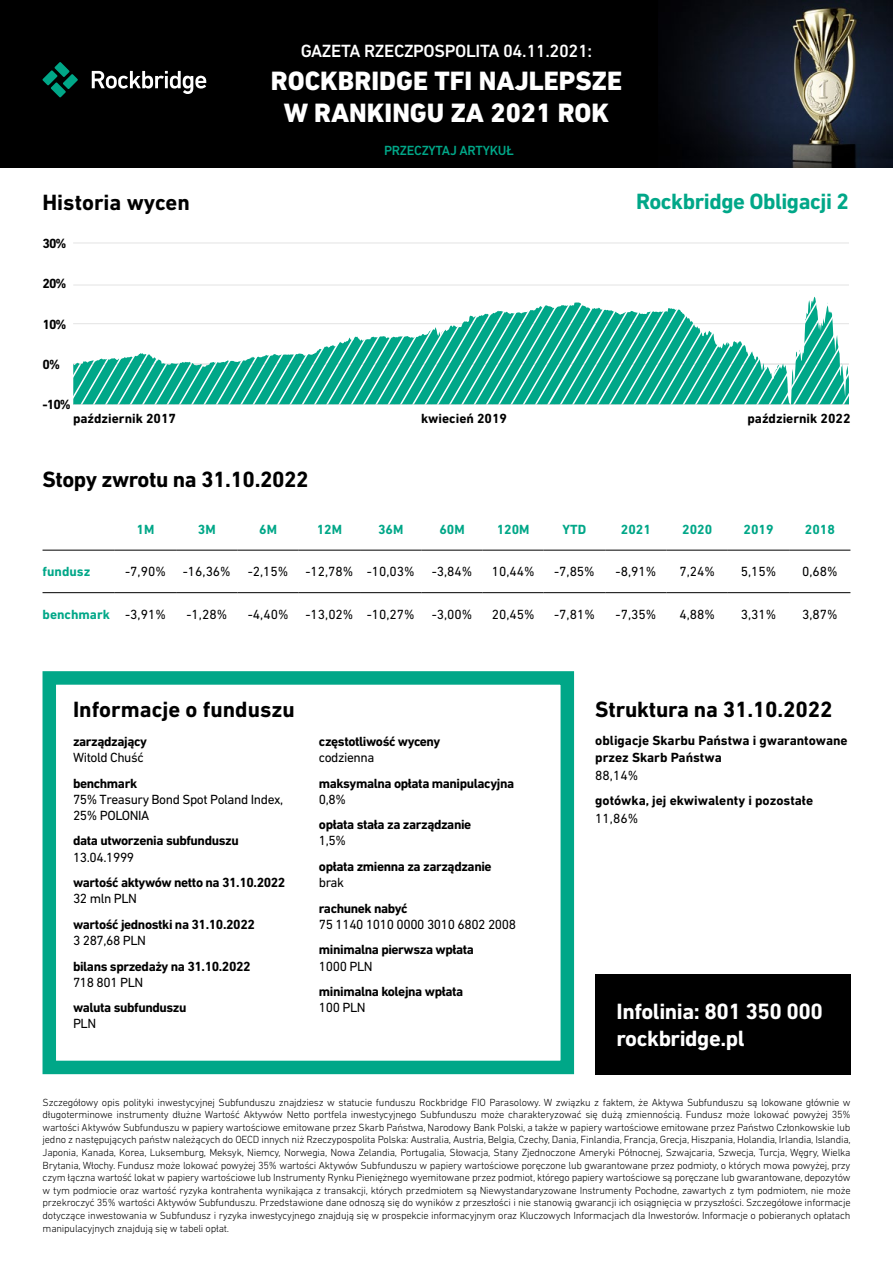
<style>
.page{position:relative;width:893px;height:1263px;background:#fff}
.page>*{position:absolute;margin:0;border:0;box-sizing:border-box;transform-origin:0 0}
.t1{font:800 27px/32.4px "DIN Next LT Pro";color:#fff;text-align:center}
.t2{font:700 22.5px "DIN Next LT Pro";letter-spacing:-.01em;color:#000}
.t3{font:700 22.5px/27px "DIN Next LT Pro";letter-spacing:-.02em;color:#fff}
.t4{font:700 22.5px "DIN Next LT Pro";letter-spacing:-.02em;color:#00a788}
.t5{font:500 18px "DIN Next LT Pro";letter-spacing:-.02em;color:#fff}
.t6{font:700 13.5px "DIN Next LT Pro";letter-spacing:-.03em;color:#000}
.t7{font:13.5px/16.2px "DIN Next LT Pro";letter-spacing:-.03em;color:#000}
.t8{font:700 13.5px/16.2px "DIN Next LT Pro";color:#000}
.t9{font:700 13.5px "DIN Next LT Pro";color:#00a788}
.t10{font:500 13.5px "DIN Next LT Pro";letter-spacing:-.02em;color:#00a788}
.t11{font:300 10.5px/12.6px "DIN Next LT Pro";letter-spacing:-.02em;color:#000;text-align:justify}
.s1{font-weight:400;color:#000}
</style>
<div class="page">
<img style="left:658px;top:0;width:235px;height:168px">
<div style="left:595px;top:974px;width:255px;height:100px;background:#000"></div>
<div style="left:0;top:0;width:658px;height:168px;background:#000"></div>
<svg style="left:42px;top:62px;width:36px;height:35px"></svg>
<svg style="left:92px;top:71px;width:114px;height:23px"></svg>
<div style="left:43px;top:671px;width:531px;height:403px;border:14px solid #00a788"></div>
<hr style="left:73px;top:364px;width:776px;height:1px;background:#e3e3e3">
<hr style="left:73px;top:323px;width:776px;height:1px;background:#e3e3e3">
<hr style="left:73px;top:404px;width:776px;height:1px;background:#e3e3e3">
<hr style="left:73px;top:243px;width:776px;height:1px;background:#e3e3e3">
<svg style="left:74px;top:297px;width:775px;height:107px"></svg>
<hr style="left:73px;top:285px;width:776px;height:1px;background:#e3e3e3">
<hr style="left:43px;top:550px;width:72px;height:1px;background:#000">
<hr style="left:115px;top:550px;width:61px;height:1px;background:#000">
<hr style="left:176px;top:550px;width:61px;height:1px;background:#000">
<hr style="left:237px;top:550px;width:62px;height:1px;background:#000">
<hr style="left:299px;top:550px;width:61px;height:1px;background:#000">
<hr style="left:360px;top:550px;width:61px;height:1px;background:#000">
<hr style="left:421px;top:550px;width:62px;height:1px;background:#000">
<hr style="left:483px;top:550px;width:61px;height:1px;background:#000">
<hr style="left:544px;top:550px;width:61px;height:1px;background:#000">
<hr style="left:605px;top:550px;width:61px;height:1px;background:#000">
<hr style="left:666px;top:550px;width:62px;height:1px;background:#000">
<hr style="left:728px;top:550px;width:61px;height:1px;background:#000">
<hr style="left:789px;top:550px;width:61px;height:1px;background:#000">
<hr style="left:43px;top:592px;width:72px;height:1px;background:#000">
<hr style="left:115px;top:592px;width:61px;height:1px;background:#000">
<hr style="left:176px;top:592px;width:61px;height:1px;background:#000">
<hr style="left:237px;top:592px;width:62px;height:1px;background:#000">
<hr style="left:299px;top:592px;width:61px;height:1px;background:#000">
<hr style="left:360px;top:592px;width:61px;height:1px;background:#000">
<hr style="left:421px;top:592px;width:62px;height:1px;background:#000">
<hr style="left:483px;top:592px;width:61px;height:1px;background:#000">
<hr style="left:544px;top:592px;width:61px;height:1px;background:#000">
<hr style="left:605px;top:592px;width:61px;height:1px;background:#000">
<hr style="left:666px;top:592px;width:62px;height:1px;background:#000">
<hr style="left:728px;top:592px;width:61px;height:1px;background:#000">
<hr style="left:789px;top:592px;width:61px;height:1px;background:#000">
<h2 class="t2" style="left:43px;top:189px;width:149px">Historia wycen</h2>
<p class="t6" style="left:43px;top:235px;width:26px">30%</p>
<p class="t6" style="left:43px;top:276px;width:26px">20%</p>
<p class="t6" style="left:43px;top:316px;width:26px">10%</p>
<p class="t6" style="left:43px;top:356px;width:19px">0%</p>
<p class="t6" style="left:43px;top:397px;width:30px">-10%</p>
<h3 class="t5" style="left:301px;top:41px;width:293px">GAZETA RZECZPOSPOLITA 04.11.2021:</h3>
<h1 class="t1" style="left:271px;top:64px;width:353px">ROCKBRIDGE TFI NAJLEPSZE<br>W RANKINGU ZA 2021 ROK</h1>
<p class="t10" style="left:384px;top:143px;width:131px">PRZECZYTAJ ARTYKUŁ</p>
<h2 class="t4" style="left:636px;top:188px;width:214px">Rockbridge Obligacji 2</h2>
<p class="t8" style="left:73px;top:410px;width:105px">październik 2017</p>
<p class="t8" style="left:421px;top:410px;width:88px">kwiecień 2019</p>
<p class="t8" style="left:747px;top:410px;width:105px">październik 2022</p>
<h2 class="t2" style="left:43px;top:466px;width:268px">Stopy zwrotu na 31.10.2022</h2>
<p class="t9" style="left:137px;top:521px;width:19px">1M</p>
<p class="t9" style="left:198px;top:521px;width:19px">3M</p>
<p class="t9" style="left:259px;top:521px;width:19px">6M</p>
<p class="t9" style="left:317px;top:521px;width:27px">12M</p>
<p class="t9" style="left:378px;top:521px;width:27px">36M</p>
<p class="t9" style="left:439px;top:521px;width:27px">60M</p>
<p class="t9" style="left:497px;top:521px;width:34px">120M</p>
<p class="t9" style="left:563px;top:521px;width:25px">YTD</p>
<p class="t9" style="left:621px;top:521px;width:32px">2021</p>
<p class="t9" style="left:682px;top:521px;width:32px">2020</p>
<p class="t9" style="left:743px;top:521px;width:32px">2019</p>
<p class="t9" style="left:805px;top:521px;width:32px">2018</p>
<p class="t9" style="left:43px;top:564px;width:49px">fundusz</p>
<p class="t7" style="left:125px;top:564px;width:42px">-7,90%</p>
<p class="t7" style="left:183px;top:564px;width:50px">-16,36%</p>
<p class="t7" style="left:248px;top:564px;width:42px">-2,15%</p>
<p class="t7" style="left:305px;top:564px;width:111px">-12,78% -10,03%</p>
<p class="t7" style="left:432px;top:564px;width:42px">-3,84%</p>
<p class="t7" style="left:492px;top:564px;width:44px">10,44%</p>
<p class="t7" style="left:554px;top:564px;width:42px">-7,85%</p>
<p class="t7" style="left:616px;top:564px;width:42px">-8,91%</p>
<p class="t7" style="left:679px;top:564px;width:37px">7,24%</p>
<p class="t7" style="left:741px;top:564px;width:37px">5,15%</p>
<p class="t7" style="left:802px;top:564px;width:37px">0,68%</p>
<p class="t9" style="left:43px;top:607px;width:125px">benchmark <span class="s1">-3,91%</span></p>
<p class="t7" style="left:186px;top:606px;width:42px">-1,28%</p>
<p class="t7" style="left:248px;top:606px;width:42px">-4,40%</p>
<p class="t7" style="left:305px;top:606px;width:111px">-13,02% -10,27%</p>
<p class="t7" style="left:432px;top:606px;width:42px">-3,00%</p>
<p class="t7" style="left:492px;top:606px;width:44px">20,45%</p>
<p class="t7" style="left:554px;top:606px;width:42px">-7,81%</p>
<p class="t7" style="left:616px;top:606px;width:42px">-7,35%</p>
<p class="t7" style="left:679px;top:606px;width:37px">4,88%</p>
<p class="t7" style="left:741px;top:606px;width:37px">3,31%</p>
<p class="t7" style="left:802px;top:606px;width:37px">3,87%</p>
<h2 class="t2" style="left:73px;top:696px;width:223px">Informacje o funduszu</h2>
<p class="t6" style="left:73px;top:733px;width:76px">zarządzający</p>
<p class="t7" style="left:73px;top:749px;width:72px">Witold Chuść</p>
<p class="t6" style="left:73px;top:775px;width:66px">benchmark</p>
<p class="t7" style="left:73px;top:791px;width:212px">75% Treasury Bond Spot Poland Index,<br>25% POLONIA</p>
<p class="t6" style="left:73px;top:833px;width:167px">data utworzenia subfunduszu</p>
<p class="t7" style="left:73px;top:849px;width:63px">13.04.1999</p>
<p class="t6" style="left:73px;top:875px;width:214px">wartość aktywów netto na 31.10.2022</p>
<p class="t7" style="left:73px;top:890px;width:66px">32 mln PLN</p>
<p class="t6" style="left:73px;top:916px;width:183px">wartość jednostki na 31.10.2022</p>
<p class="t7" style="left:73px;top:932px;width:75px">3 287,68 PLN</p>
<p class="t6" style="left:73px;top:958px;width:179px">bilans sprzedaży na 31.10.2022</p>
<p class="t7" style="left:73px;top:974px;width:72px">718 801 PLN</p>
<p class="t6" style="left:73px;top:1000px;width:115px">waluta subfunduszu</p>
<p class="t7" style="left:73px;top:1016px;width:25px">PLN</p>
<p class="t6" style="left:319px;top:733px;width:123px">częstotliwość wyceny</p>
<p class="t7" style="left:319px;top:749px;width:57px">codzienna</p>
<p class="t6" style="left:319px;top:775px;width:197px">maksymalna opłata manipulacyjna</p>
<p class="t7" style="left:319px;top:791px;width:29px">0,8%</p>
<p class="t6" style="left:319px;top:817px;width:154px">opłata stała za zarządzanie</p>
<p class="t7" style="left:319px;top:833px;width:29px">1,5%</p>
<p class="t6" style="left:319px;top:858px;width:174px">opłata zmienna za zarządzanie</p>
<p class="t7" style="left:319px;top:874px;width:27px">brak</p>
<p class="t6" style="left:319px;top:900px;width:90px">rachunek nabyć</p>
<p class="t7" style="left:319px;top:916px;width:199px">75 1140 1010 0000 3010 6802 2008</p>
<p class="t6" style="left:319px;top:942px;width:157px">minimalna pierwsza wpłata</p>
<p class="t7" style="left:319px;top:958px;width:55px">1000 PLN</p>
<p class="t6" style="left:319px;top:983px;width:146px">minimalna kolejna wpłata</p>
<p class="t7" style="left:319px;top:999px;width:48px">100 PLN</p>
<h2 class="t2" style="left:595px;top:696px;width:239px">Struktura na 31.10.2022</h2>
<p class="t8" style="left:595px;top:733px;width:254px">obligacje Skarbu Państwa i gwarantowane przez Skarb Państwa</p>
<p class="t7" style="left:595px;top:767px;width:44px">88,14%</p>
<p class="t8" style="left:595px;top:792px;width:219px">gotówka, jej ekwiwalenty i pozostałe</p>
<p class="t7" style="left:595px;top:810px;width:44px">11,86%</p>
<h2 class="t3" style="left:617px;top:998px;width:208px">Infolinia: 801 350 000 rockbridge.pl</h2>
<p class="t11" style="left:43px;top:1095px;width:810px">Szczegółowy opis polityki inwestycyjnej Subfunduszu znajdziesz w statucie funduszu Rockbridge FIO Parasolowy. W związku z faktem, że Aktywa Subfunduszu są lokowane głównie w długoterminowe instrumenty dłużne Wartość Aktywów Netto portfela inwestycyjnego Subfunduszu może charakteryzować się dużą zmiennością. Fundusz może lokować powyżej 35% wartości Aktywów Subfunduszu w papiery wartościowe emitowane przez Skarb Państwa, Narodowy Bank Polski, a także w papiery wartościowe emitowane przez Państwo Członkowskie lub jedno z następujących państw należących do OECD innych niż Rzeczypospolita Polska: Australia, Austria, Belgia, Czechy, Dania, Finlandia, Francja, Grecja, Hiszpania, Holandia, Irlandia, Islandia, Japonia, Kanada, Korea, Luksemburg, Meksyk, Niemcy, Norwegia, Nowa Zelandia, Portugalia, Słowacja, Stany Zjednoczone Ameryki Północnej, Szwajcaria, Szwecja, Turcja, Węgry, Wielka Brytania, Włochy. Fundusz może lokować powyżej 35% wartości Aktywów Subfunduszu w papiery wartościowe poręczone lub gwarantowane przez podmioty, o których mowa powyżej, przy czym łączna wartość lokat w papiery wartościowe lub Instrumenty Rynku Pieniężnego wyemitowane przez podmiot, którego papiery wartościowe są poręczane lub gwarantowane, depozytów w tym podmiocie oraz wartość ryzyka kontrahenta wynikająca z transakcji, których przedmiotem są Niewystandaryzowane Instrumenty Pochodne, zawartych z tym podmiotem, nie może przekroczyć 35% wartości Aktywów Subfunduszu. Przedstawione dane odnoszą się do wyników z przeszłości i nie stanowią gwarancji ich osiągnięcia w przyszłości. Szczegółowe informacje dotyczące inwestowania w Subfundusz i ryzyka inwestycyjnego znajdują się w prospekcie informacyjnym oraz Kluczowych Informacjach dla Inwestorów. Informacje o pobieranych opłatach manipulacyjnych znajdują się w tabeli opłat.</p>
</div>
